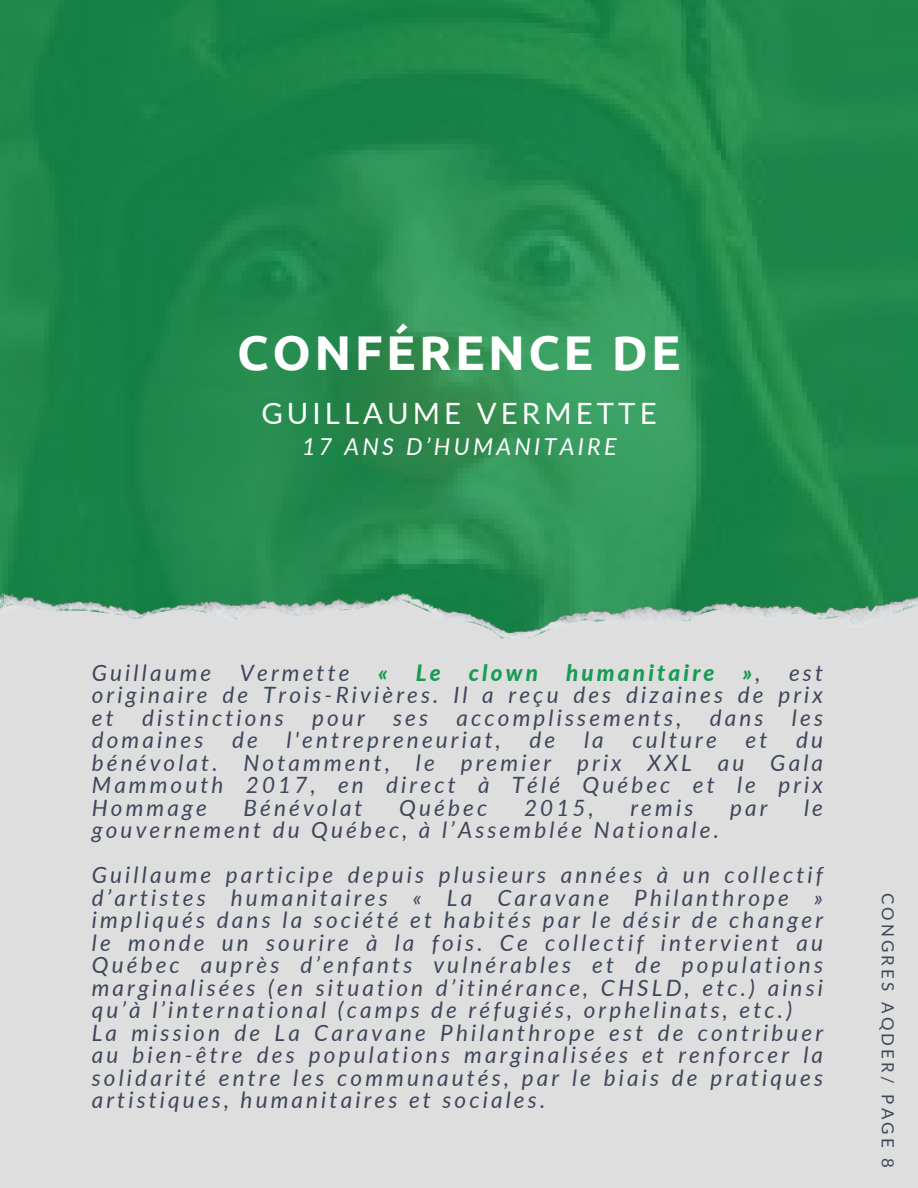
<style>
.page{position:relative;width:918px;height:1188px;background:#fff}
.page>*{position:absolute;margin:0;border:0;box-sizing:border-box;transform-origin:0 0}
.t1{font:700 48.9px "Ubuntu";letter-spacing:.07em;color:#fff}
.t2{font:29.4px "Lato";letter-spacing:.14em;color:#fff}
.t3{font:italic 23.4px "Lato";letter-spacing:.14em;color:#fff}
.t4{font:italic 22.5px/22.5px "Lato";letter-spacing:.14em;color:#3d465a;text-align:justify}
.t5{font:italic 800 22.5px "Lato";letter-spacing:.14em;color:#169c53}
.t6{font:16.8px "Lato";letter-spacing:.19em;color:#3d465a}
.s1{font-weight:400;color:#3d465a}
</style>
<div class="page">
<img style="left:0;top:0;width:918px;height:594px">
<div style="left:0;top:600px;width:918px;height:588px;background:#dedede"></div>
<img style="left:0;top:594px;width:918px;height:45px">
<h1 class="t1" style="left:237px;top:325px;width:445px">CONFÉRENCE DE</h1>
<h2 class="t2" style="left:261px;top:395px;width:397px">GUILLAUME VERMETTE</h2>
<p class="t3" style="left:302px;top:432px;width:316px">17 ANS D’HUMANITAIRE</p>
<p class="t4" style="left:92px;top:661px;width:121px">Guillaume</p>
<p class="t4" style="left:240px;top:661px;width:111px">Vermette</p>
<p class="t5" style="left:378px;top:658px;width:384px">« Le clown humanitaire »<span class="s1">,</span></p>
<p class="t4" style="left:92px;top:661px;width:733px;text-indent:697px">est originaire de Trois-Rivières. Il a reçu des dizaines de prix et</p>
<p class="t4" style="left:142px;top:706px;width:143px">distinctions</p>
<p class="t4" style="left:312px;top:706px;width:54px">pour</p>
<p class="t4" style="left:393px;top:706px;width:37px">ses</p>
<p class="t4" style="left:457px;top:706px;width:226px">accomplissements,</p>
<p class="t4" style="left:710px;top:706px;width:55px">dans</p>
<p class="t4" style="left:792px;top:706px;width:33px">les</p>
<p class="t4" style="left:92px;top:728px;width:113px">domaines</p>
<p class="t4" style="left:232px;top:728px;width:27px">de</p>
<p class="t4" style="left:287px;top:728px;width:216px">l'entrepreneuriat,</p>
<p class="t4" style="left:530px;top:728px;width:27px">de</p>
<p class="t4" style="left:584px;top:728px;width:21px">la</p>
<p class="t4" style="left:632px;top:728px;width:86px">culture</p>
<p class="t4" style="left:746px;top:728px;width:23px">et</p>
<p class="t4" style="left:92px;top:728px;width:733px;text-indent:704px">du bénévolat. Notamment, le premier prix XXL au Gala Mammouth 2017, en direct à Télé Québec et le prix Hommage</p>
<p class="t4" style="left:244px;top:796px;width:121px">Bénévolat</p>
<p class="t4" style="left:399px;top:796px;width:90px">Québec</p>
<p class="t4" style="left:524px;top:796px;width:71px">2015,</p>
<p class="t4" style="left:630px;top:796px;width:64px">remis</p>
<p class="t4" style="left:730px;top:796px;width:39px">par</p>
<p class="t4" style="left:804px;top:796px;width:20px">le</p>
<p class="t4" style="left:92px;top:807px;width:733px;line-height:45px">gouvernement du Québec, à l’Assemblée Nationale.<br>Guillaume participe depuis plusieurs années à un collectif</p>
<p class="t4" style="left:92px;top:886px;width:733px;text-align:left">d’artistes humanitaires « La Caravane Philanthrope » impliqués dans la société et habités par le désir de changer le monde un sourire à la fois. Ce collectif intervient au Québec auprès d’enfants vulnérables et de populations marginalisées (en situation d’itinérance, CHSLD, etc.) ainsi qu’à l’international (camps de réfugiés, orphelinats, etc.)<br>La mission de La Caravane Philanthrope est de contribuer au bien-être des populations marginalisées et renforcer la solidarité entre les communautés, par le biais de pratiques artistiques, humanitaires et sociales.</p>
<p class="t6" style="left:898px;top:893px;width:277px;rotate:90deg">CONGRES AQDER/ PAGE 8</p>
</div>
